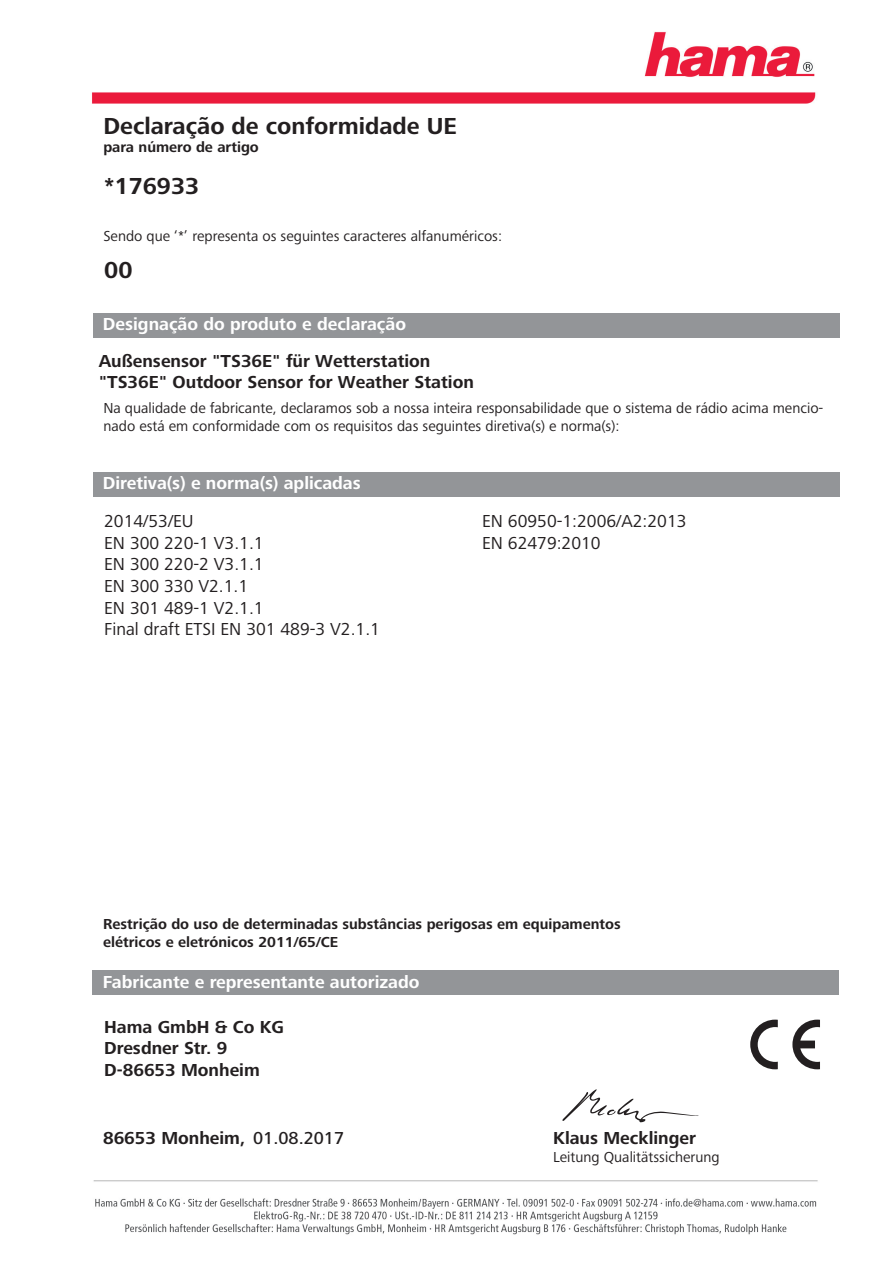
<style>
.page{position:relative;width:893px;height:1263px;background:#fff}
.page>*{position:absolute;margin:0;border:0;box-sizing:border-box;transform-origin:0 0}
.t1{font:700 24px "+SEHROC Frutiger Next LTW1 G";color:#231f20}
.t2{font:700 18px/21.6px "+SEHROC Frutiger Next LTW1 G";color:#231f20}
.t3{font:18px/21.6px "+PASRLL Frutiger Next LTW1 G";color:#231f20}
.t4{font:700 18px "+SEHROC Frutiger Next LTW1 G";color:#fff}
.t5{font:700 16.2px "+OVKMUM Arial";letter-spacing:.01em;color:#000001}
.t6{font:15px/18px "+PASRLL Frutiger Next LTW1 G";color:#231f20}
.t7{font:700 15px/18px "+SEHROC Frutiger Next LTW1 G";color:#231f20}
.s1{font-family:"+GJOEXZ Frutiger Next LTW1 G";font-weight:500}
</style>
<div class="page">
<img style="left:92px;top:31px;width:724px;height:72px">
<img style="left:93px;top:1180px;width:725px;height:55px">
<div style="left:93px;top:313px;width:746px;height:25px;background:#939598"></div>
<div style="left:93px;top:472px;width:746px;height:25px;background:#939598"></div>
<div style="left:92px;top:970px;width:747px;height:25px;background:#939598"></div>
<svg style="left:750px;top:1020px;width:70px;height:49px"></svg>
<svg style="left:562px;top:1089px;width:137px;height:34px"></svg>
<h1 class="t1" style="left:103px;top:113px;width:355px">Declaração de conformidade UE</h1>
<p class="t7" style="left:103px;top:138px;width:157px">para número de artigo</p>
<h1 class="t1" style="left:104px;top:173px;width:97px">*176933</h1>
<p class="t6" style="left:103px;top:227px;width:400px">Sendo que ‘*’ representa os seguintes caracteres alfanuméricos:</p>
<h1 class="t1" style="left:104px;top:257px;width:30px">00</h1>
<p class="t4" style="left:103px;top:314px;width:304px">Designação do produto e declaração</p>
<p class="t2" style="left:99px;top:350px;width:376px">Außensensor "TS36E" für Wetterstation "TS36E" Outdoor Sensor for Weather Station</p>
<p class="t6" style="left:103px;top:399px;width:721px">Na qualidade de fabricante, declaramos sob a nossa inteira responsabilidade que o sistema de rádio acima mencio&shy;nado está em conformidade com os requisitos das seguintes diretiva(s) e norma(s):</p>
<p class="t4" style="left:103px;top:474px;width:259px">Diretiva(s) e norma(s) aplicadas</p>
<p class="t3" style="left:104px;top:511px;width:277px">2014/53/EU<br>EN 300 220-1 V3.1.1<br>EN 300 220-2 V3.1.1<br>EN 300 330 V2.1.1<br>EN 301 489-1 V2.1.1<br>Final draft ETSI EN 301 489-3 V2.1.1</p>
<p class="t3" style="left:482px;top:511px;width:206px">EN 60950-1:2006/A2:2013<br>EN 62479:2010</p>
<p class="t7" style="left:103px;top:915px;width:519px">Restrição do uso de determinadas substâncias perigosas em equipamentos elétricos e eletrónicos 2011/65/CE</p>
<p class="t4" style="left:103px;top:972px;width:318px">Fabricante e representante autorizado</p>
<p class="t2" style="left:104px;top:1016px;width:181px">Hama GmbH &amp; Co KG<br>Dresdner Str. 9<br>D-86653 Monheim</p>
<p class="t2" style="left:103px;top:1128px;width:242px">86653 Monheim, <span class="s1">01.08.2017</span></p>
<p class="t2" style="left:553px;top:1128px;width:144px">Klaus Mecklinger</p>
<p class="t6" style="left:553px;top:1148px;width:168px">Leitung Qualitätssicherung</p>
<p class="t5" style="left:586px;top:1154px;width:215px">Leitung Qualitätssicherung</p>
</div>
